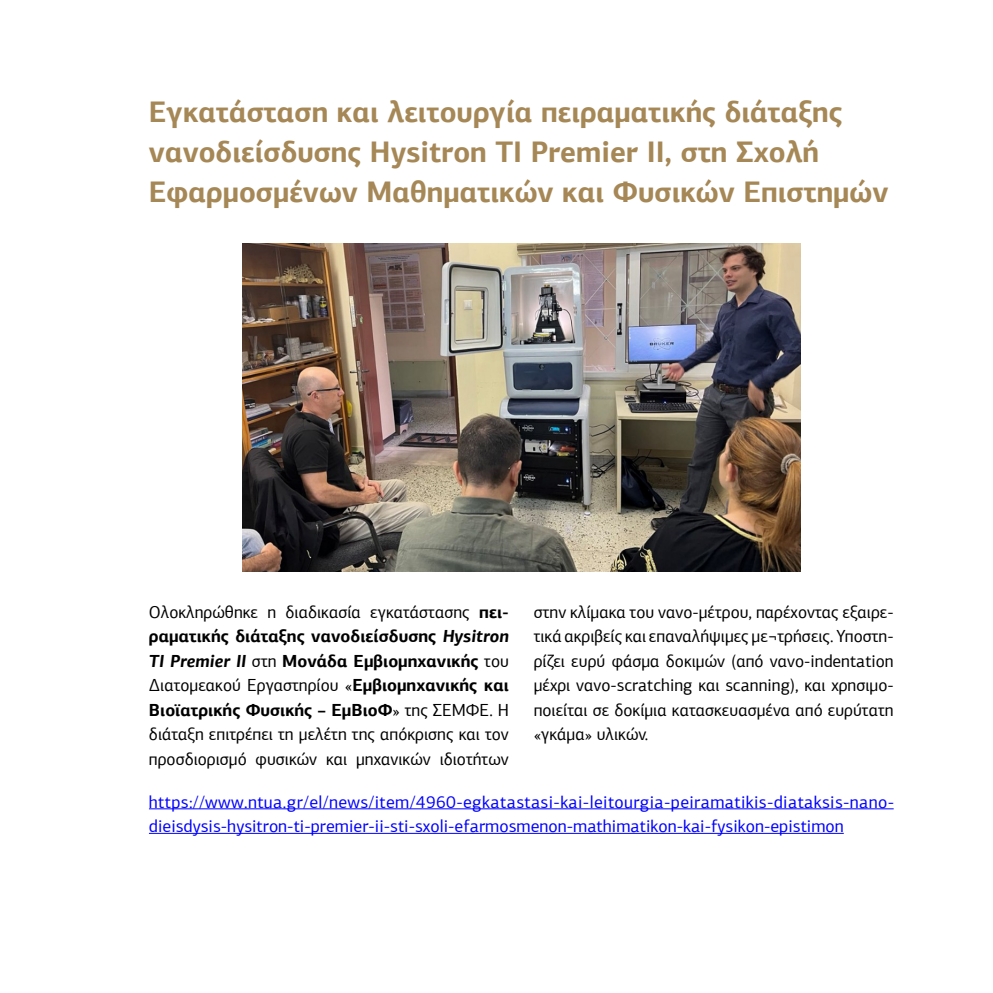
<style>
.page{position:relative;width:993px;height:993px;background:#fff}
.page>*{position:absolute;margin:0;border:0;box-sizing:border-box;transform-origin:0 0}
.t1{font:700 29.75px/40.2px "PF Agora Sans Pro";color:#a68756}
.t2{font:17.5px/24.5px "PF Agora Sans Pro";color:#000;text-align:justify}
.t3{font:17.5px/24.5px "PF Agora Sans Pro";color:#00f}
.s1{font-weight:700}
.s2{font-weight:700;font-style:italic}
</style>
<div class="page">
<hr style="left:149px;top:808px;width:744px;height:1px;background:#00f">
<hr style="left:149px;top:832px;width:694px;height:1px;background:#00f">
<img style="left:242px;top:243px;width:558px;height:328px">
<h1 class="t1" style="left:149px;top:91px;width:740px">Εγκατάσταση και λειτουργία πειραματικής διάταξης νανοδιείσδυσης Hysitron TI Premier II, στη Σχολή<br>Εφαρμοσμένων Μαθηματικών και Φυσικών Επιστημών</h1>
<p class="t2" style="left:149px;top:599px;width:361px">Ολοκληρώθηκε η διαδικασία εγκατάστασης <span class="s1">πει&shy;ραματικής διάταξης νανοδιείσδυσης</span> <span class="s2">Hysitron TI Premier II</span> στη <span class="s1">Μονάδα Εμβιομηχανικής</span> του Διατομεακού Εργαστηρίου «<span class="s1">Εμβιομηχανικής και Βιοϊατρικής Φυσικής – ΕμΒιοΦ</span>» της ΣΕΜΦΕ. Η διάταξη επιτρέπει τη μελέτη της απόκρισης και τον προσδιορισμό φυσικών και μηχανικών ιδιοτήτων</p>
<p class="t3" style="left:149px;top:789px;width:746px">https://www.ntua.gr/el/news/item/4960-egkatastasi-kai-leitourgia-peiramatikis-diataksis-nano&shy;dieisdysis-hysitron-ti-premier-ii-sti-sxoli-efarmosmenon-mathimatikon-kai-fysikon-epistimon</p>
<p class="t2" style="left:533px;top:599px;width:361px">στην κλίμακα του νανο-μέτρου, παρέχοντας εξαιρε&shy;τικά ακριβείς και επαναλήψιμες με¬τρήσεις. Υποστη&shy;ρίζει ευρύ φάσμα δοκιμών (από νανο-indentation μέχρι νανο-scratching και scanning), και χρησιμο&shy;ποιείται σε δοκίμια κατασκευασμένα από ευρύτατη «γκάμα» υλικών.</p>
</div>
